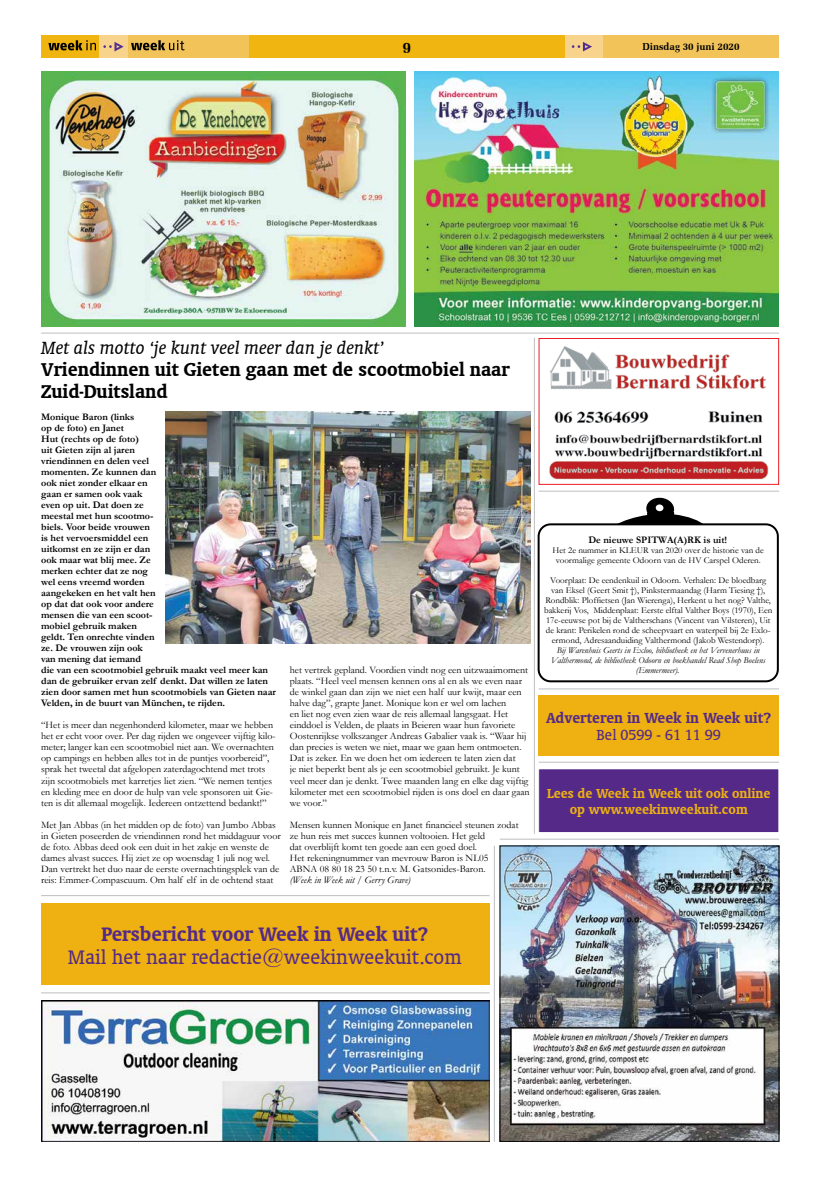
<style>
.page{position:relative;width:820px;height:1177px;background:#fff}
.page>*{position:absolute;margin:0;border:0;box-sizing:border-box;transform-origin:0 0}
.t1{font:22.1px "Oranda BT";color:#552988}
.t2{font:700 22.1px "Oranda BT";color:#552988}
.t3{font:700 21px/22px "Oranda BT";color:#000}
.t4{font:italic 20px "Oranda BT";color:#000}
.t5{font:700 16.5px "Oranda BT";color:#552988}
.t6{font:16.5px "Oranda BT";color:#552988}
.t7{font:700 15.8px "Zapf Elliptical 711 BT";color:#000}
.t8{font:700 14.8px/15.8px "Oranda BT";color:#eeb111;text-align:center}
.t9{font:10px/11px "Garamond";color:#000}
.t10{font:700 10px/11px "Garamond";color:#000}
.t11{font:italic 10px "Garamond";color:#000}
.t12{font:700 10px "Zapf Elliptical 711 BT";color:#000}
.t13{font:9px/10px "Garamond";color:#000;text-align:center}
.t14{font:italic 9px/10px "Garamond";color:#000;text-align:center}
</style>
<div class="page">
<div style="left:564px;top:35px;width:39px;height:23px;background:#f7d38b"></div>
<div style="left:249px;top:35px;width:315px;height:23px;background:#f0b510"></div>
<div style="left:99px;top:35px;width:30px;height:23px;background:#f7d38b"></div>
<div style="left:41px;top:35px;width:58px;height:23px;background:#f0b510"></div>
<svg style="left:103px;top:42px;width:21px;height:9px"></svg>
<svg style="left:571px;top:42px;width:21px;height:9px"></svg>
<div style="left:128px;top:35px;width:121px;height:23px;background:#f2c359"></div>
<div style="left:603px;top:35px;width:175px;height:23px;background:#f2c359"></div>
<svg style="left:131px;top:40px;width:53px;height:10px"></svg>
<svg style="left:48px;top:40px;width:48px;height:10px"></svg>
<img style="left:501px;top:847px;width:275px;height:292px">
<hr style="left:494px;top:845px;width:1px;height:296px;background:#bcbec0">
<hr style="left:534px;top:337px;width:1px;height:496px;background:#bcbec0">
<img style="left:549px;top:346px;width:220px;height:134px">
<div style="left:538px;top:338px;width:240px;height:146px;border:1px solid #ed1d24"></div>
<hr style="left:538px;top:491px;width:240px;height:1px;background:#bcbec0">
<hr style="left:538px;top:688px;width:240px;height:1px;background:#bcbec0">
<hr style="left:538px;top:762px;width:240px;height:1px;background:#bcbec0">
<hr style="left:41px;top:333px;width:737px;height:1px;background:#bcbec0">
<hr style="left:41px;top:992px;width:448px;height:1px;background:#bcbec0">
<hr style="left:41px;top:895px;width:448px;height:1px;background:#bcbec0">
<hr style="left:499px;top:838px;width:279px;height:1px;background:#bcbec0">
<img style="left:41px;top:1000px;width:448px;height:141px">
<svg style="left:619px;top:497px;width:83px;height:26px"></svg>
<div style="left:537px;top:523px;width:241px;height:159px;border:2px solid #000;border-radius:12px"></div>
<img style="left:414px;top:72px;width:364px;height:255px">
<img style="left:41px;top:72px;width:364px;height:255px">
<img style="left:165px;top:411px;width:365px;height:233px">
<div style="left:538px;top:695px;width:240px;height:60px;background:#eeb111"></div>
<div style="left:41px;top:903px;width:448px;height:82px;background:#eeb111"></div>
<div style="left:538px;top:768px;width:240px;height:64px;background:#552988"></div>
<div style="left:538px;top:768px;width:241px;height:65px;border:1px solid #fff"></div>
<h3 class="t7" style="left:402px;top:38px;width:10px">9</h3>
<p class="t12" style="left:642px;top:41px;width:99px">Dinsdag 30 juni 2020</p>
<h3 class="t4" style="left:41px;top:336px;width:344px">Met als motto ‘je kunt veel meer dan je denkt’</h3>
<h2 class="t3" style="left:41px;top:358px;width:470px">Vriendinnen uit Gieten gaan met de scootmobiel naar<br>Zuid-Duitsland</h2>
<p class="t10" style="left:41px;top:411px;width:236px">Monique Baron (links<br>op de foto) en Janet<br>Hut (rechts op de foto)<br>uit Gieten zijn al jaren<br>vriendinnen en delen veel<br>momenten. Ze kunnen dan<br>ook niet zonder elkaar en<br>gaan er samen ook vaak<br>even op uit. Dat doen ze<br>meestal met hun scootmo-<br>biels. Voor beide vrouwen<br>is het vervoersmiddel een<br>uitkomst en ze zijn er dan<br>ook maar wat blij mee. Ze<br>merken echter dat ze nog<br>wel eens vreemd worden<br>aangekeken en het valt hen<br>op dat dat ook voor andere<br>mensen die van een scoot-<br>mobiel gebruik maken<br>geldt. Ten onrechte vinden<br>ze. De vrouwen zijn ook<br>van mening dat iemand<br>die van een scootmobiel gebruik maakt veel meer kan dan de gebruiker ervan zelf denkt. Dat willen ze laten zien door samen met hun scootmobiels van Gieten naar<br>Velden, in de buurt van München, te rijden.</p>
<p class="t9" style="left:41px;top:719px;width:236px">“Het is meer dan negenhonderd kilometer, maar we hebben het er echt voor over. Per dag rijden we ongeveer vijftig kilo&shy;meter; langer kan een scootmobiel niet aan. We overnachten op campings en hebben alles tot in de puntjes voorbereid”, sprak het tweetal dat afgelopen zaterdagochtend met trots zijn scootmobiels met karretjes liet zien. “We nemen tentjes en kleding mee en door de hulp van vele sponsoren uit Gie&shy;ten is dit allemaal mogelijk. Iedereen ontzettend bedankt!”</p>
<p class="t9" style="left:41px;top:818px;width:241px">Met Jan Abbas (in het midden op de foto) van Jumbo Abbas in Gieten poseerden de vriendinnen rond het middaguur voor de foto. Abbas deed ook een duit in het zakje en wenste de dames alvast succes. Hij ziet ze op woensdag 1 juli nog wel.<br>Dan vertrekt het duo naar de eerste overnachtingsplek van de reis: Emmer-Compascuum. Om half elf in de ochtend staat</p>
<p class="t9" style="left:290px;top:664px;width:241px">het vertrek gepland. Voordien vindt nog een uitzwaaimoment plaats. “Heel veel mensen kennen ons al en als we even naar de winkel gaan dan zijn we niet een half uur kwijt, maar een halve dag”, grapte Janet. Monique kon er wel om lachen<br>en liet nog even zien waar de reis allemaal langsgaat. Het einddoel is Velden, de plaats in Beieren waar hun favoriete Oostenrijkse volkszanger Andreas Gabalier vaak is. “Waar hij dan precies is weten we niet, maar we gaan hem ontmoeten.<br>Dat is zeker. En we doen het om iedereen te laten zien dat<br>je niet beperkt bent als je een scootmobiel gebruikt. Je kunt veel meer dan je denkt. Twee maanden lang en elke dag vijftig kilometer met een scootmobiel rijden is ons doel en daar gaan we voor.”</p>
<p class="t9" style="left:290px;top:818px;width:230px">Mensen kunnen Monique en Janet financieel steunen zodat ze hun reis met succes kunnen voltooien. Het geld<br>dat overblijft komt ten goede aan een goed doel.<br>Het rekeningnummer van mevrouw Baron is NL05<br>ABNA 08 80 18 23 50 t.n.v. M. Gatsonides-Baron.</p>
<p class="t11" style="left:290px;top:872px;width:122px">(Week in Week uit / Gerry Grave)</p>
<p class="t10" style="left:588px;top:534px;width:140px">De nieuwe SPITWA(A)RK is uit!</p>
<p class="t13" style="left:552px;top:545px;width:213px">Het 2e nummer in KLEUR van 2020 over de historie van de voormalige gemeente Odoorn van de HV Carspel Oderen.</p>
<p class="t13" style="left:544px;top:575px;width:230px">Voorplaat: De eendenkuil in Odoorn. Verhalen: De bloedbarg van Eksel (Geert Smit †), Pinkstermaandag (Harm Tiesing †), Rondblik: Ploffietsen (Jan Wierenga), Herkent u het nog? Valthe, bakkerij Vos, Middenplaat: Eerste elftal Valther Boys (1970), Een 17e-eeuwse pot bij de Valtherschans (Vincent van Vilsteren), Uit de krant: Perikelen rond de scheepvaart en waterpeil bij 2e Exlo&shy;ërmond, Adresaanduiding Valthermond (Jakob Westendorp).</p>
<p class="t14" style="left:550px;top:645px;width:216px">Bij Warenhuis Geerts in Exloo, bibliotheek en het Vervenerhuus in<br>Valthermond, de bibliotheek Odoorn en boekhandel Read Shop Boelens (Emmermeer).</p>
<h3 class="t5" style="left:546px;top:708px;width:226px">Adverteren in Week in Week uit?</h3>
<h3 class="t6" style="left:596px;top:726px;width:126px">Bel 0599 - 61 11 99</h3>
<h3 class="t8" style="left:546px;top:785px;width:225px">Lees de Week in Week uit ook online op www.weekinweekuit.com</h3>
<h1 class="t2" style="left:101px;top:921px;width:328px">Persbericht voor Week in Week uit?</h1>
<h1 class="t1" style="left:68px;top:944px;width:395px">Mail het naar redactie@weekinweekuit.com</h1>
</div>
